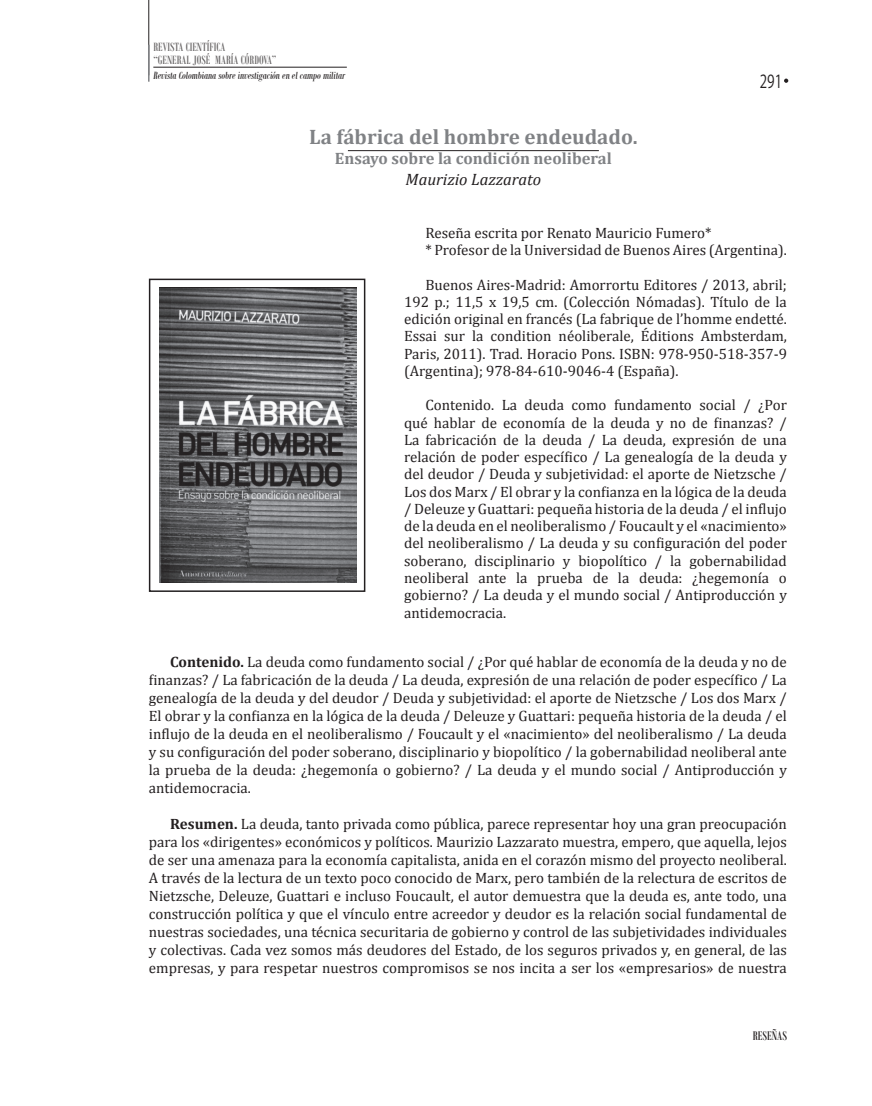
<style>
.page{position:relative;width:872px;height:1106px;background:#fff}
.page>*{position:absolute;margin:0;border:0;box-sizing:border-box;transform-origin:0 0}
.t1{font:700 21px "Cambria";color:#808285}
.t2{font:17.85px "Koz Go Pro";color:#231f20;scale:.76 1}
.t3{font:700 16.5px "Cambria";color:#808285}
.t4{font:italic 16.5px "Cambria";color:#231f20}
.t5{font:15px/17.2px "Cambria";color:#231f20;text-align:justify}
.t6{font:13.5px "Bodoni MT Condensed";color:#231f20}
.t7{font:12.9px/12.9px "Bodoni MT Condensed";color:#231f20}
.t8{font:italic 11.25px "Bodoni MT Condensed";color:#231f20}
.s1{font-weight:700}
</style>
<div class="page">
<hr style="left:148px;top:0;width:1px;height:75px;background:#231f20">
<svg style="left:784px;top:79px;width:4px;height:4px"></svg>
<hr style="left:153px;top:67px;width:194px;height:1px;background:#231f20">
<hr style="left:148px;top:45px;width:1px;height:37px;background:#808285">
<hr style="left:348px;top:150px;width:251px;height:1px;background:#231f20">
<div style="left:149px;top:279px;width:216px;height:313px;border:2px solid #231f20"></div>
<img style="left:159px;top:287px;width:197px;height:295px">
<p class="t7" style="left:153px;top:40px;width:125px">REVISTA CIENTÍFICA<br>“GENERAL JOSÉ MARÍA CÓRDOVA”</p>
<p class="t8" style="left:153px;top:69px;width:193px">Revista Colombiana sobre investigación en el campo militar</p>
<h1 class="t1" style="left:309px;top:122px;width:330px">La fábrica del hombre endeudado.</h1>
<p class="t3" style="left:335px;top:146px;width:278px">Ensayo sobre la condición neoliberal</p>
<p class="t4" style="left:405px;top:168px;width:137px">Maurizio Lazzarato</p>
<p class="t2" style="left:760px;top:69px;width:31px">291</p>
<p class="t5" style="left:425px;top:224px;width:363px">Reseña escrita por Renato Mauricio Fumero*<br>* Profesor de la Universidad de Buenos Aires (Argentina).</p>
<p class="t5" style="left:404px;top:276px;width:384px;text-indent:21px">Buenos Aires-Madrid: Amorrortu Editores / 2013, abril; 192 p.; 11,5 x 19,5 cm. (Colección Nómadas). Título de la edición original en francés (La fabrique de l’homme endetté.<br>Essai sur la condition néoliberale, Éditions Ambsterdam, Paris, 2011). Trad. Horacio Pons. ISBN: 978-950-518-357-9 (Argentina); 978-84-610-9046-4 (España).</p>
<p class="t5" style="left:404px;top:396px;width:384px;text-indent:21px">Contenido. La deuda como fundamento social / ¿Por qué hablar de economía de la deuda y no de finanzas? / La fabricación de la deuda / La deuda, expresión de una relación de poder específico / La genealogía de la deuda y del deudor / Deuda y subjetividad: el aporte de Nietzsche / Los dos Marx / El obrar y la confianza en la lógica de la deuda / Deleuze y Guattari: pequeña historia de la deuda / el influjo de la deuda en el neoliberalismo / Foucault y el «nacimiento» del neoliberalismo / La deuda y su configuración del poder soberano, disciplinario y biopolítico / la gobernabilidad neoliberal ante la prueba de la deuda: ¿hegemonía o gobierno? / La deuda y el mundo social / Antiproducción y antidemocracia.</p>
<p class="t5" style="left:149px;top:653px;width:639px;line-height:18px;text-indent:21px"><span class="s1">Contenido.</span> La deuda como fundamento social / ¿Por qué hablar de economía de la deuda y no de finanzas? / La fabricación de la deuda / La deuda, expresión de una relación de poder específico / La genealogía de la deuda y del deudor / Deuda y subjetividad: el aporte de Nietzsche / Los dos Marx / El obrar y la confianza en la lógica de la deuda / Deleuze y Guattari: pequeña historia de la deuda / el influjo de la deuda en el neoliberalismo / Foucault y el «nacimiento» del neoliberalismo / La deuda y su configuración del poder soberano, disciplinario y biopolítico / la gobernabilidad neoliberal ante la prueba de la deuda: ¿hegemonía o gobierno? / La deuda y el mundo social / Antiproducción y antidemocracia.</p>
<p class="t5" style="left:149px;top:815px;width:639px;line-height:18px;text-indent:21px"><span class="s1">Resumen.</span> La deuda, tanto privada como pública, parece representar hoy una gran preocupación para los «dirigentes» económicos y políticos. Maurizio Lazzarato muestra, empero, que aquella, lejos de ser una amenaza para la economía capitalista, anida en el corazón mismo del proyecto neoliberal.<br>A través de la lectura de un texto poco conocido de Marx, pero también de la relectura de escritos de Nietzsche, Deleuze, Guattari e incluso Foucault, el autor demuestra que la deuda es, ante todo, una construcción política y que el vínculo entre acreedor y deudor es la relación social fundamental de nuestras sociedades, una técnica securitaria de gobierno y control de las subjetividades individuales y colectivas. Cada vez somos más deudores del Estado, de los seguros privados y, en general, de las empresas, y para respetar nuestros compromisos se nos incita a ser los «empresarios» de nuestra</p>
<p class="t6" style="left:752px;top:1027px;width:36px">RESEÑAS</p>
</div>
